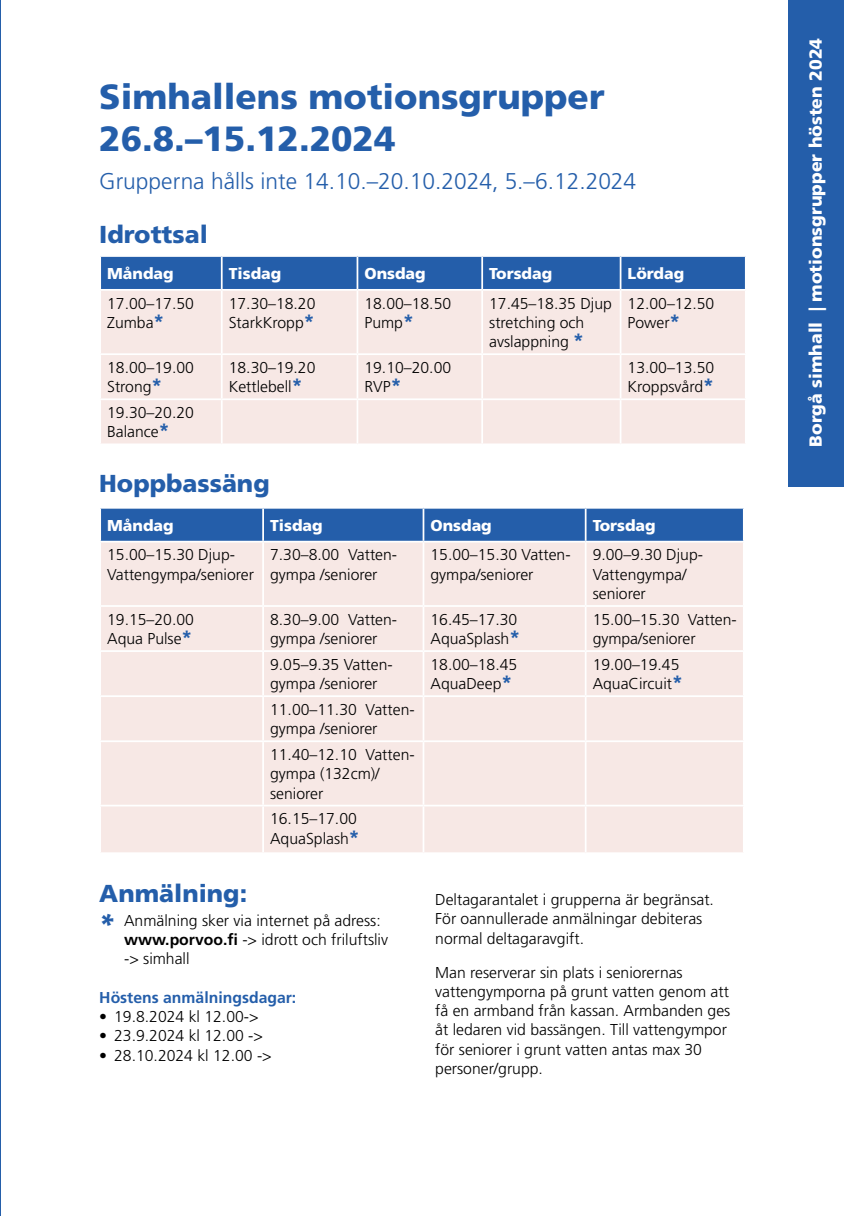
<style>
.page{position:relative;width:844px;height:1216px;background:#fff}
.page>*{position:absolute;margin:0;border:0;box-sizing:border-box;transform-origin:0 0}
.H3{font:900 35px/42px "Frutiger LT Std";color:#245eaa}
.t1{font:900 28.88px "Frutiger LT Std";color:#245eaa}
.H3-2{font:900 24.5px "Frutiger LT Std";color:#245eaa}
.P_leipis{font:300 22.75px "Frutiger LT Std";color:#245eaa}
.t2{font:900 17.5px "Frutiger LT Std";color:#fff}
.P_leipis-2{font:300 15.75px/19.2px "Frutiger LT Std";color:#000}
.P_luettelo{font:300 15.75px "Frutiger LT Std";color:#000}
.t3{font:900 15.75px "Frutiger LT Std";color:#fff}
.P_leipis-3{font:700 15.75px "Frutiger LT Std";color:#245eaa}
.s1{font-weight:700;font-size:19.25px;color:#245eaa}
.s2{font-weight:700}
</style>
<div class="page">
<div style="left:788px;top:0;width:55px;height:486px;background:#245eaa"></div>
<hr style="left:0;top:0;width:1px;height:1215px;background:#245eaa">
<div style="left:101px;top:257px;width:643px;height:32px;background:#245eaa"></div>
<div style="left:101px;top:291px;width:643px;height:152px;background:#f7e8e5"></div>
<hr style="left:221px;top:257px;width:1px;height:32px;background:#fff">
<hr style="left:356px;top:257px;width:2px;height:32px;background:#fff">
<hr style="left:481px;top:257px;width:2px;height:32px;background:#fff">
<hr style="left:619px;top:257px;width:2px;height:32px;background:#fff">
<hr style="left:221px;top:291px;width:1px;height:62px;background:#fff">
<hr style="left:356px;top:291px;width:2px;height:62px;background:#fff">
<hr style="left:481px;top:291px;width:2px;height:62px;background:#fff">
<hr style="left:619px;top:291px;width:2px;height:62px;background:#fff">
<hr style="left:99px;top:353px;width:123px;height:2px;background:#fff">
<hr style="left:222px;top:353px;width:135px;height:2px;background:#fff">
<hr style="left:221px;top:355px;width:1px;height:43px;background:#fff">
<hr style="left:357px;top:353px;width:125px;height:2px;background:#fff">
<hr style="left:356px;top:355px;width:2px;height:43px;background:#fff">
<hr style="left:482px;top:353px;width:138px;height:2px;background:#fff">
<hr style="left:481px;top:355px;width:2px;height:43px;background:#fff">
<hr style="left:620px;top:353px;width:126px;height:2px;background:#fff">
<hr style="left:619px;top:355px;width:2px;height:43px;background:#fff">
<hr style="left:99px;top:398px;width:123px;height:2px;background:#fff">
<hr style="left:222px;top:398px;width:135px;height:2px;background:#fff">
<hr style="left:221px;top:400px;width:1px;height:43px;background:#fff">
<hr style="left:357px;top:398px;width:125px;height:2px;background:#fff">
<hr style="left:356px;top:400px;width:2px;height:43px;background:#fff">
<hr style="left:482px;top:398px;width:138px;height:2px;background:#fff">
<hr style="left:481px;top:400px;width:2px;height:43px;background:#fff">
<hr style="left:620px;top:398px;width:126px;height:2px;background:#fff">
<hr style="left:619px;top:400px;width:2px;height:43px;background:#fff">
<div style="left:101px;top:508px;width:641px;height:32px;background:#245eaa"></div>
<div style="left:101px;top:542px;width:641px;height:310px;background:#f7e8e5"></div>
<hr style="left:262px;top:508px;width:2px;height:32px;background:#fff">
<hr style="left:422px;top:508px;width:2px;height:32px;background:#fff">
<hr style="left:584px;top:508px;width:2px;height:32px;background:#fff">
<hr style="left:262px;top:542px;width:2px;height:63px;background:#fff">
<hr style="left:422px;top:542px;width:2px;height:63px;background:#fff">
<hr style="left:584px;top:542px;width:2px;height:63px;background:#fff">
<hr style="left:99px;top:605px;width:164px;height:2px;background:#fff">
<hr style="left:263px;top:605px;width:160px;height:2px;background:#fff">
<hr style="left:262px;top:607px;width:2px;height:43px;background:#fff">
<hr style="left:423px;top:605px;width:162px;height:2px;background:#fff">
<hr style="left:422px;top:607px;width:2px;height:43px;background:#fff">
<hr style="left:585px;top:605px;width:159px;height:2px;background:#fff">
<hr style="left:584px;top:607px;width:2px;height:43px;background:#fff">
<hr style="left:99px;top:650px;width:164px;height:2px;background:#fff">
<hr style="left:263px;top:650px;width:160px;height:2px;background:#fff">
<hr style="left:262px;top:652px;width:2px;height:43px;background:#fff">
<hr style="left:423px;top:650px;width:162px;height:2px;background:#fff">
<hr style="left:422px;top:652px;width:2px;height:43px;background:#fff">
<hr style="left:585px;top:650px;width:159px;height:2px;background:#fff">
<hr style="left:584px;top:652px;width:2px;height:43px;background:#fff">
<hr style="left:99px;top:695px;width:164px;height:2px;background:#fff">
<hr style="left:263px;top:695px;width:160px;height:2px;background:#fff">
<hr style="left:262px;top:697px;width:2px;height:43px;background:#fff">
<hr style="left:423px;top:695px;width:162px;height:2px;background:#fff">
<hr style="left:422px;top:697px;width:2px;height:43px;background:#fff">
<hr style="left:585px;top:695px;width:159px;height:2px;background:#fff">
<hr style="left:584px;top:697px;width:2px;height:43px;background:#fff">
<hr style="left:99px;top:740px;width:164px;height:2px;background:#fff">
<hr style="left:263px;top:740px;width:160px;height:2px;background:#fff">
<hr style="left:262px;top:742px;width:2px;height:62px;background:#fff">
<hr style="left:423px;top:740px;width:162px;height:2px;background:#fff">
<hr style="left:422px;top:742px;width:2px;height:62px;background:#fff">
<hr style="left:585px;top:740px;width:159px;height:2px;background:#fff">
<hr style="left:584px;top:742px;width:2px;height:62px;background:#fff">
<hr style="left:99px;top:804px;width:164px;height:2px;background:#fff">
<hr style="left:263px;top:804px;width:160px;height:2px;background:#fff">
<hr style="left:262px;top:806px;width:2px;height:46px;background:#fff">
<hr style="left:423px;top:804px;width:162px;height:2px;background:#fff">
<hr style="left:422px;top:806px;width:2px;height:46px;background:#fff">
<hr style="left:585px;top:804px;width:159px;height:2px;background:#fff">
<hr style="left:584px;top:806px;width:2px;height:46px;background:#fff">
<p class="H3" style="left:99px;top:76px;width:506px">Simhallens motionsgrupper<br>26.8.–15.12.2024</p>
<p class="P_leipis" style="left:99px;top:169px;width:538px">Grupperna hålls inte 14.10.–20.10.2024, 5.–6.12.2024</p>
<h3 class="H3-2" style="left:99px;top:219px;width:110px">Idrottsal</h3>
<p class="t3" style="left:107px;top:264px;width:68px">Måndag</p>
<p class="t3" style="left:229px;top:264px;width:54px">Tisdag</p>
<p class="t3" style="left:364px;top:264px;width:63px">Onsdag</p>
<p class="t3" style="left:489px;top:264px;width:65px">Torsdag</p>
<p class="t3" style="left:627px;top:264px;width:58px">Lördag</p>
<p class="P_leipis-2" style="left:107px;top:294px;width:88px">17.00–17.50<br>Zumba<span class="s1">*</span></p>
<p class="P_leipis-2" style="left:229px;top:294px;width:88px">17.30–18.20<br>StarkKropp<span class="s1">*</span></p>
<p class="P_leipis-2" style="left:364px;top:294px;width:88px">18.00–18.50<br>Pump<span class="s1">*</span></p>
<p class="P_leipis-2" style="left:489px;top:294px;width:124px">17.45–18.35 Djup stretching och avslappning <span class="s1">*</span></p>
<p class="P_leipis-2" style="left:627px;top:294px;width:88px">12.00–12.50<br>Power<span class="s1">*</span></p>
<p class="P_leipis-2" style="left:107px;top:358px;width:88px">18.00–19.00<br>Strong<span class="s1">*</span></p>
<p class="P_leipis-2" style="left:229px;top:358px;width:88px">18.30–19.20<br>Kettlebell<span class="s1">*</span></p>
<p class="P_leipis-2" style="left:364px;top:358px;width:88px">19.10–20.00<br>RVP<span class="s1">*</span></p>
<p class="P_leipis-2" style="left:627px;top:358px;width:88px">13.00–13.50<br>Kroppsvård<span class="s1">*</span></p>
<p class="P_leipis-2" style="left:107px;top:403px;width:88px">19.30–20.20<br>Balance<span class="s1">*</span></p>
<h3 class="H3-2" style="left:99px;top:468px;width:172px">Hoppbassäng</h3>
<p class="t3" style="left:107px;top:515px;width:68px">Måndag</p>
<p class="t3" style="left:270px;top:515px;width:54px">Tisdag</p>
<p class="t3" style="left:430px;top:515px;width:63px">Onsdag</p>
<p class="t3" style="left:592px;top:515px;width:65px">Torsdag</p>
<p class="P_leipis-2" style="left:107px;top:545px;width:148px">15.00–15.30 Djup-<br>Vattengympa/seniorer</p>
<p class="P_leipis-2" style="left:270px;top:545px;width:128px">7.30–8.00 Vatten&shy;gympa /seniorer</p>
<p class="P_leipis-2" style="left:430px;top:545px;width:142px">15.00–15.30 Vatten&shy;gympa/seniorer</p>
<p class="P_leipis-2" style="left:592px;top:545px;width:112px">9.00–9.30 Djup-<br>Vattengympa/ seniorer</p>
<p class="P_leipis-2" style="left:107px;top:610px;width:88px">19.15–20.00<br>Aqua Pulse<span class="s1">*</span></p>
<p class="P_leipis-2" style="left:270px;top:610px;width:128px">8.30–9.00 Vatten&shy;gympa /seniorer</p>
<p class="P_leipis-2" style="left:430px;top:610px;width:91px">16.45–17.30<br>AquaSplash<span class="s1">*</span></p>
<p class="P_leipis-2" style="left:592px;top:610px;width:146px">15.00–15.30 Vatten&shy;gympa/seniorer</p>
<p class="P_leipis-2" style="left:270px;top:655px;width:124px">9.05–9.35 Vatten&shy;gympa /seniorer</p>
<p class="P_leipis-2" style="left:430px;top:655px;width:88px">18.00–18.45<br>AquaDeep<span class="s1">*</span></p>
<p class="P_leipis-2" style="left:592px;top:655px;width:92px">19.00–19.45<br>AquaCircuit<span class="s1">*</span></p>
<p class="P_leipis-2" style="left:270px;top:700px;width:146px">11.00–11.30 Vatten&shy;gympa /seniorer</p>
<p class="P_leipis-2" style="left:270px;top:745px;width:146px">11.40–12.10 Vatten&shy;gympa (132cm)/ seniorer</p>
<p class="P_leipis-2" style="left:270px;top:809px;width:91px">16.15–17.00<br>AquaSplash<span class="s1">*</span></p>
<p class="H3-2" style="left:99px;top:878px;width:149px">Anmälning:</p>
<p class="P_leipis-2" style="left:124px;top:911px;width:265px">Anmälning sker via internet på adress: <span class="s2">www.porvoo.fi</span> -&gt; idrott och friluftsliv -&gt; simhall</p>
<p class="P_leipis-3" style="left:99px;top:988px;width:198px">Höstens anmälningsdagar:</p>
<p class="P_luettelo" style="left:99px;top:1007px;width:161px">• 19.8.2024 kl 12.00-&gt;</p>
<p class="P_luettelo" style="left:99px;top:1027px;width:165px">• 23.9.2024 kl 12.00 -&gt;</p>
<p class="P_luettelo" style="left:99px;top:1046px;width:174px">• 28.10.2024 kl 12.00 -&gt;</p>
<h2 class="t1" style="left:121px;top:910px;width:19px;rotate:90deg">*</h2>
<p class="P_leipis-2" style="left:435px;top:890px;width:280px">Deltagarantalet i grupperna är begränsat.<br>För oannullerade anmälningar debiteras normal deltagaravgift.</p>
<p class="P_leipis-2" style="left:435px;top:962px;width:296px">Man reserverar sin plats i seniorernas vattengymporna på grunt vatten genom att få en armband från kassan. Armbanden ges åt ledaren vid bassängen. Till vattengympor för seniorer i grunt vatten antas max 30 personer/grupp.</p>
<p class="t2" style="left:805px;top:447px;width:410px;rotate:-90deg">Borgå simhall | motionsgrupper hösten 2024</p>
</div>
